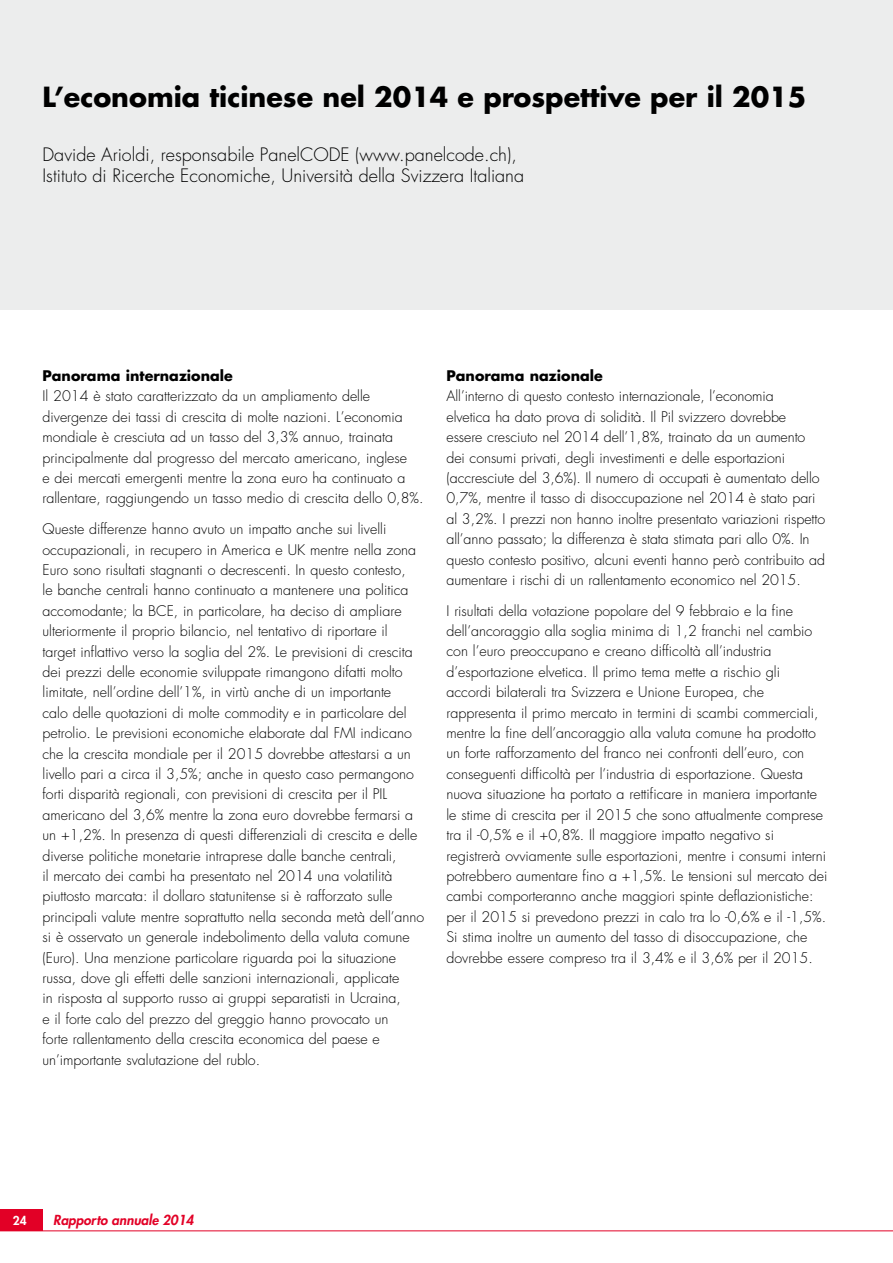
<style>
.page{position:relative;width:893px;height:1263px;background:#fff}
.page>*{position:absolute;margin:0;border:0;box-sizing:border-box;transform-origin:0 0}
.t1{font:700 27px "Futura";color:#000}
.t2{font:300 18px/21.6px "Futura";color:#000}
.t3{font:300 14.25px/20.4px "Futura";color:#000}
.t4{font:700 14.25px "Futura";color:#000}
.t5{font:italic 800 13.5px "Futura";color:#e20026}
.t6{font:800 12px "Futura";color:#fff}
</style>
<div class="page">
<div style="left:0;top:0;width:893px;height:310px;background:#eceded"></div>
<hr style="left:0;top:1230px;width:893px;height:1px;background:#e20026">
<div style="left:0;top:1210px;width:43px;height:21px;background:#e20026"></div>
<h1 class="t1" style="left:43px;top:78px;width:765px">L’economia ticinese nel 2014 e prospettive per il 2015</h1>
<p class="t2" style="left:43px;top:144px;width:483px">Davide Arioldi, responsabile PanelCODE (www.panelcode.ch),<br>Istituto di Ricerche Economiche, Università della Svizzera Italiana</p>
<p class="t4" style="left:43px;top:366px;width:192px">Panorama internazionale</p>
<p class="t3" style="left:43px;top:386px;width:382px">Il 2014 è stato caratterizzato da un ampliamento delle divergenze dei tassi di crescita di molte nazioni. L’economia mondiale è cresciuta ad un tasso del 3,3% annuo, trainata principalmente dal progresso del mercato americano, inglese<br>e dei mercati emergenti mentre la zona euro ha continuato a rallentare, raggiungendo un tasso medio di crescita dello 0,8%.</p>
<p class="t3" style="left:43px;top:519px;width:383px">Queste differenze hanno avuto un impatto anche sui livelli occupazionali, in recupero in America e UK mentre nella zona Euro sono risultati stagnanti o decrescenti. In questo contesto,<br>le banche centrali hanno continuato a mantenere una politica accomodante; la BCE, in particolare, ha deciso di ampliare ulteriormente il proprio bilancio, nel tentativo di riportare il target inflattivo verso la soglia del 2%. Le previsioni di crescita dei prezzi delle economie sviluppate rimangono difatti molto limitate, nell’ordine dell’1%, in virtù anche di un importante<br>calo delle quotazioni di molte commodity e in particolare del petrolio. Le previsioni economiche elaborate dal FMI indicano che la crescita mondiale per il 2015 dovrebbe attestarsi a un livello pari a circa il 3,5%; anche in questo caso permangono forti disparità regionali, con previsioni di crescita per il PIL americano del 3,6% mentre la zona euro dovrebbe fermarsi a un +1,2%. In presenza di questi differenziali di crescita e delle diverse politiche monetarie intraprese dalle banche centrali,<br>il mercato dei cambi ha presentato nel 2014 una volatilità piuttosto marcata: il dollaro statunitense si è rafforzato sulle principali valute mentre soprattutto nella seconda metà dell’anno si è osservato un generale indebolimento della valuta comune (Euro). Una menzione particolare riguarda poi la situazione russa, dove gli effetti delle sanzioni internazionali, applicate<br>in risposta al supporto russo ai gruppi separatisti in Ucraina,<br>e il forte calo del prezzo del greggio hanno provocato un<br>forte rallentamento della crescita economica del paese e un’importante svalutazione del rublo.</p>
<p class="t4" style="left:446px;top:366px;width:158px">Panorama nazionale</p>
<p class="t3" style="left:446px;top:386px;width:380px">All’interno di questo contesto internazionale, l’economia<br>elvetica ha dato prova di solidità. Il Pil svizzero dovrebbe essere cresciuto nel 2014 dell’1,8%, trainato da un aumento dei consumi privati, degli investimenti e delle esportazioni (accresciute del 3,6%). Il numero di occupati è aumentato dello 0,7%, mentre il tasso di disoccupazione nel 2014 è stato pari al 3,2%. I prezzi non hanno inoltre presentato variazioni rispetto all’anno passato; la differenza è stata stimata pari allo 0%. In questo contesto positivo, alcuni eventi hanno però contribuito ad aumentare i rischi di un rallentamento economico nel 2015.</p>
<p class="t3" style="left:446px;top:601px;width:383px">I risultati della votazione popolare del 9 febbraio e la fine dell’ancoraggio alla soglia minima di 1,2 franchi nel cambio con l’euro preoccupano e creano difficoltà all’industria d’esportazione elvetica. Il primo tema mette a rischio gli accordi bilaterali tra Svizzera e Unione Europea, che rappresenta il primo mercato in termini di scambi commerciali, mentre la fine dell’ancoraggio alla valuta comune ha prodotto un forte rafforzamento del franco nei confronti dell’euro, con conseguenti difficoltà per l’industria di esportazione. Questa nuova situazione ha portato a rettificare in maniera importante le stime di crescita per il 2015 che sono attualmente comprese tra il -0,5% e il +0,8%. Il maggiore impatto negativo si registrerà ovviamente sulle esportazioni, mentre i consumi interni potrebbero aumentare fino a +1,5%. Le tensioni sul mercato dei cambi comporteranno anche maggiori spinte deflazionistiche: per il 2015 si prevedono prezzi in calo tra lo -0,6% e il -1,5%.<br>Si stima inoltre un aumento del tasso di disoccupazione, che dovrebbe essere compreso tra il 3,4% e il 3,6% per il 2015.</p>
<p class="t6" style="left:13px;top:1213px;width:15px">24</p>
<p class="t5" style="left:53px;top:1212px;width:142px">Rapporto annuale 2014</p>
</div>
